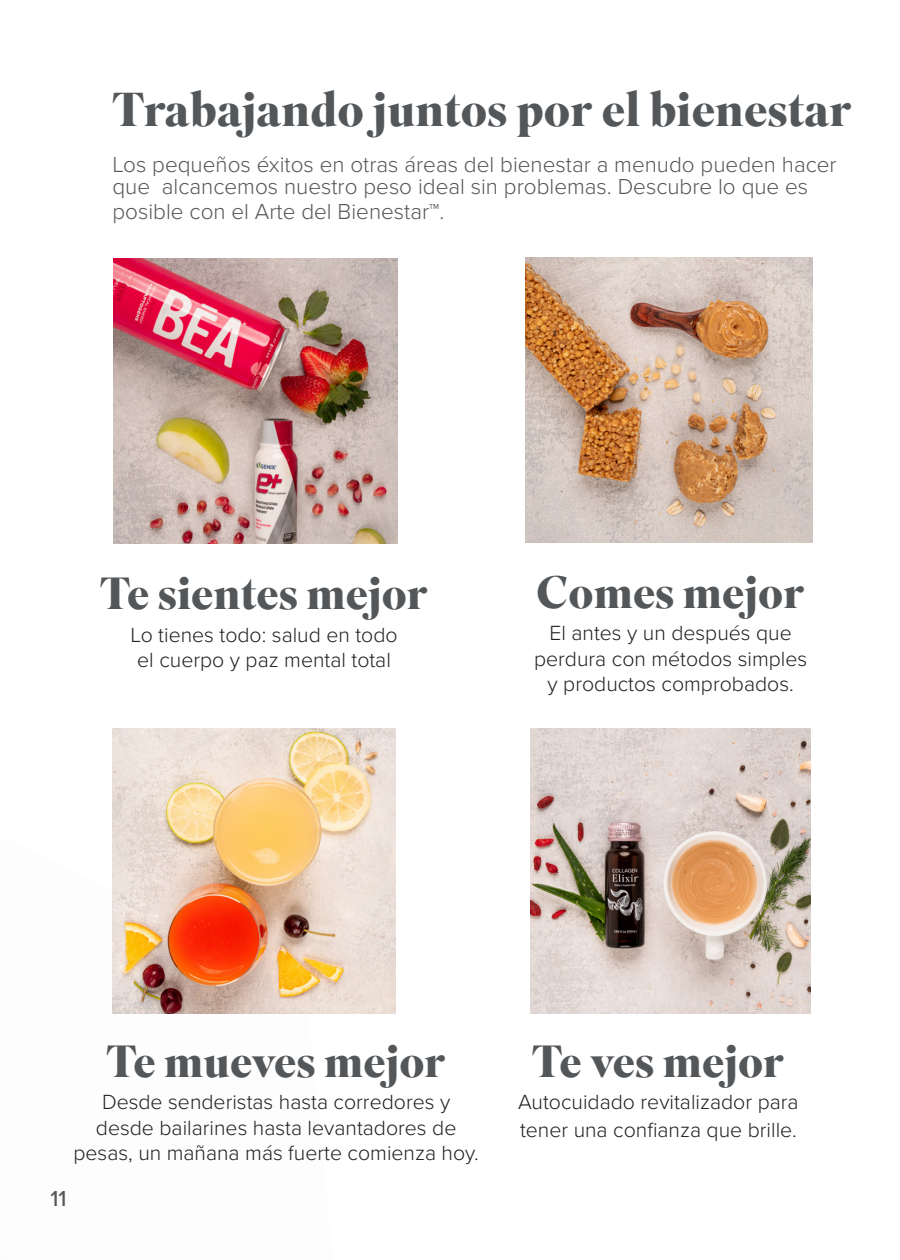
<style>
.page{position:relative;width:900px;height:1260px;background:#fff}
.page>*{position:absolute;margin:0;border:0;box-sizing:border-box;transform-origin:0 0}
.t1{font:700 47.5px "Superior Title";color:#54575a}
.t2{font:700 45px "Superior Title";color:#54575a}
.t3{font:300 22.5px/22px "Proxima Nova";color:#54575a}
.t4{font:500 22.5px "Proxima Nova";color:#54575a}
.t5{font:300 21.25px/25.5px "Proxima Nova";color:#231f20;text-align:center}
</style>
<div class="page">
<img style="left:531px;top:729px;width:280px;height:284px">
<img style="left:113px;top:729px;width:283px;height:284px">
<img style="left:526px;top:258px;width:286px;height:284px">
<img style="left:113px;top:258px;width:284px;height:285px">
<p class="t1" style="left:112px;top:80px;width:741px">Trabajando juntos por el bienestar</p>
<p class="t3" style="left:112px;top:153px;width:726px">Los pequeños éxitos en otras áreas del bienestar a menudo pueden hacer que alcancemos nuestro peso ideal sin problemas. Descubre lo que es</p>
<p class="t3" style="left:112px;top:200px;width:333px">posible con el Arte del Bienestar™.</p>
<p class="t2" style="left:100px;top:566px;width:330px">Te sientes mejor</p>
<p class="t5" style="left:131px;top:621px;width:269px">Lo tienes todo: salud en todo el cuerpo y paz mental total</p>
<p class="t2" style="left:537px;top:564px;width:270px">Comes mejor</p>
<p class="t5" style="left:534px;top:619px;width:275px">El antes y un después que perdura con métodos simples y productos comprobados.</p>
<p class="t2" style="left:106px;top:1033px;width:341px">Te mueves mejor</p>
<p class="t5" style="left:73px;top:1088px;width:407px">Desde senderistas hasta corredores y desde bailarines hasta levantadores de pesas, un mañana más fuerte comienza hoy.</p>
<p class="t4" style="left:50px;top:1181px;width:18px">11</p>
<p class="t2" style="left:532px;top:1033px;width:254px">Te ves mejor</p>
<p class="t5" style="left:518px;top:1087px;width:282px;line-height:27.5px;text-align:left">Autocuidado revitalizador para tener una confianza que brille.</p>
</div>
